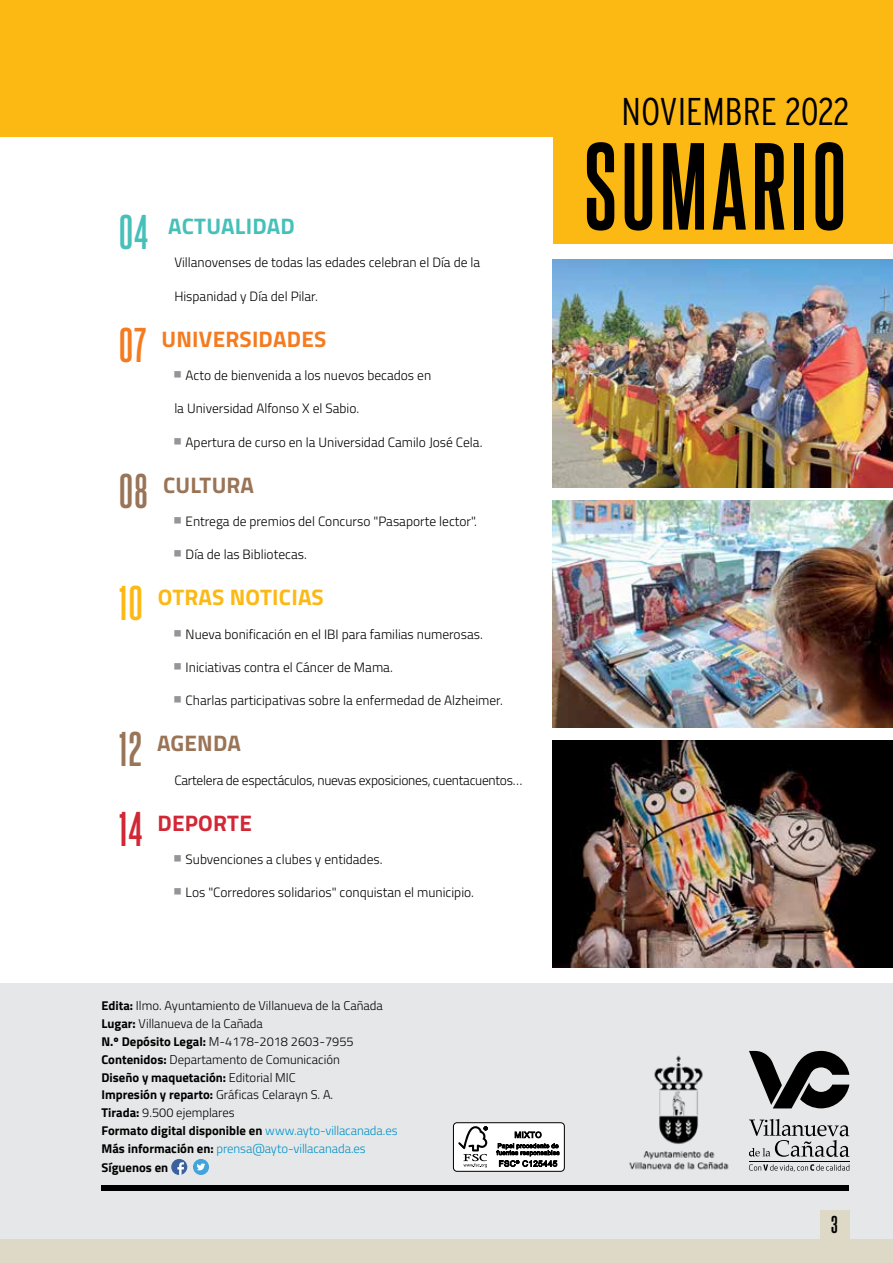
<style>
.page{position:relative;width:893px;height:1263px;background:#fff}
.page>*{position:absolute;margin:0;border:0;box-sizing:border-box;transform-origin:0 0}
.t1{font:700 105.15px "Steelfish Rg";letter-spacing:.04em;color:#000}
.t2{font:300 condensed 38.7px "Interstate";color:#000}
.SUMARIO_SECCIÓN{font:700 22.5px "Titillium";letter-spacing:.01em;color:#9a7456}
.SUMARIO_SECCIÓN-2{font:700 22.5px "Titillium";letter-spacing:.01em;color:#f47b20}
.SUMARIO_SECCIÓN-3{font:700 22.5px "Titillium";letter-spacing:.01em;color:#fdb913}
.SUMARIO_SECCIÓN-4{font:700 22.5px "Titillium";letter-spacing:.01em;color:#47c0ba}
.SUMARIO_SECCIÓN-5{font:700 22.5px "Titillium";letter-spacing:.01em;color:#d22735}
.t3{font:700 21px "Steelfish Rg";color:#000}
.SUMARIO_NOTICIA_1{font:300 13.5px "Titillium";color:#000}
.SUMARIO_NOTICIA_1-2{font:300 13.5px "Titillium";letter-spacing:-.02em;color:#000}
.t4{font:300 12.75px "Titillium";color:#000}
.t5{font:700 12.75px "Titillium";color:#000}
.t6{font:300 12.75px "Titillium";letter-spacing:-.01em;color:#0092c8}
.s1{font-family:"Steelfish Rg";font-size:42px}
.s2{font-weight:700}
.s3{font-weight:300}
.s4{font-weight:300;color:#0092c8}
.s5{font-weight:700;color:#000}
</style>
<div class="page">
<div style="left:0;top:983px;width:893px;height:280px;background:#e6e7e8"></div>
<hr style="left:749px;top:1161px;width:100px;height:1px;background:#000">
<svg style="left:749px;top:1051px;width:100px;height:57px"></svg>
<svg style="left:749px;top:1164px;width:100px;height:7px"></svg>
<svg style="left:749px;top:1119px;width:100px;height:38px"></svg>
<div style="left:0;top:0;width:893px;height:136px;background:#fdb913"></div>
<div style="left:554px;top:0;width:339px;height:243px;background:#fdb913"></div>
<img style="left:553px;top:740px;width:340px;height:228px">
<img style="left:553px;top:500px;width:340px;height:228px">
<div style="left:171px;top:1159px;width:16px;height:16px;background:#3c619d;border-radius:50%"></div>
<svg style="left:177px;top:1162px;width:7px;height:13px"></svg>
<div style="left:193px;top:1159px;width:16px;height:16px;background:#42a4dc;border-radius:50%"></div>
<svg style="left:197px;top:1163px;width:8px;height:7px"></svg>
<div style="left:453px;top:1123px;width:111px;height:48px;background:#fff;border-radius:4px"></div>
<div style="left:453px;top:1122px;width:112px;height:49px;border:1px solid #000;border-radius:4px"></div>
<svg style="left:458px;top:1126px;width:29px;height:41px"></svg>
<svg style="left:496px;top:1131px;width:63px;height:36px"></svg>
<div style="left:101px;top:1185px;width:748px;height:6px;background:#000"></div>
<img style="left:629px;top:1055px;width:100px;height:115px">
<img style="left:553px;top:260px;width:340px;height:227px">
<div style="left:0;top:1239px;width:893px;height:24px;background:#ddd9c6"></div>
<div style="left:820px;top:1209px;width:29px;height:30px;background:#ddd9c6"></div>
<p class="SUMARIO_SECCIÓN-4" style="left:119px;top:209px;width:177px"><span class="s1">04</span> ACTUALIDAD</p>
<p class="SUMARIO_NOTICIA_1" style="left:174px;top:253px;width:307px">Villanovenses de todas las edades celebran el Día de la</p>
<p class="SUMARIO_NOTICIA_1" style="left:174px;top:286px;width:145px">Hispanidad y Día del Pilar.</p>
<p class="SUMARIO_SECCIÓN-2" style="left:119px;top:322px;width:209px"><span class="s1">07</span> UNIVERSIDADES</p>
<p class="SUMARIO_NOTICIA_1" style="left:186px;top:366px;width:247px">Acto de bienvenida a los nuevos becados en</p>
<p class="SUMARIO_NOTICIA_1" style="left:174px;top:399px;width:186px">la Universidad Alfonso X el Sabio.</p>
<p class="SUMARIO_NOTICIA_1" style="left:186px;top:432px;width:298px">Apertura de curso en la Universidad Camilo José Cela.</p>
<p class="SUMARIO_SECCIÓN" style="left:119px;top:468px;width:137px"><span class="s1">08</span> CULTURA</p>
<p class="SUMARIO_NOTICIA_1" style="left:186px;top:512px;width:293px">Entrega de premios del Concurso "Pasaporte lector".</p>
<p class="SUMARIO_NOTICIA_1" style="left:186px;top:545px;width:123px">Día de las Bibliotecas.</p>
<p class="SUMARIO_SECCIÓN-3" style="left:119px;top:580px;width:206px"><span class="s1">10</span> OTRAS NOTICIAS</p>
<p class="SUMARIO_NOTICIA_1" style="left:186px;top:624px;width:299px">Nueva bonificación en el IBI para familias numerosas.</p>
<p class="SUMARIO_NOTICIA_1" style="left:186px;top:657px;width:209px">Iniciativas contra el Cáncer de Mama.</p>
<p class="SUMARIO_NOTICIA_1" style="left:186px;top:691px;width:319px">Charlas participativas sobre la enfermedad de Alzheimer.</p>
<p class="SUMARIO_SECCIÓN" style="left:119px;top:726px;width:123px"><span class="s1">12</span> AGENDA</p>
<p class="SUMARIO_NOTICIA_1-2" style="left:174px;top:770px;width:350px">Cartelera de espectáculos, nuevas exposiciones, cuentacuentos…</p>
<p class="SUMARIO_SECCIÓN-5" style="left:119px;top:806px;width:134px"><span class="s1">14</span> DEPORTE</p>
<p class="SUMARIO_NOTICIA_1" style="left:186px;top:849px;width:198px">Subvenciones a clubes y entidades.</p>
<p class="SUMARIO_NOTICIA_1" style="left:186px;top:883px;width:290px">Los "Corredores solidarios" conquistan el municipio.</p>
<p class="t4" style="left:101px;top:996px;width:283px"><span class="s2">Edita:</span> Ilmo. Ayuntamiento de Villanueva de la Cañada</p>
<p class="t4" style="left:101px;top:1014px;width:163px"><span class="s2">Lugar:</span> Villanueva de la Cañada</p>
<p class="t4" style="left:101px;top:1032px;width:254px"><span class="s2">N.º Depósito Legal:</span> M-4178-2018 2603-7955</p>
<p class="t4" style="left:101px;top:1050px;width:240px"><span class="s2">Contenidos:</span> Departamento de Comunicación</p>
<p class="t5" style="left:101px;top:1067px;width:196px">Diseño y maquetación: <span class="s3">Editorial MIC</span></p>
<p class="t4" style="left:101px;top:1086px;width:233px"><span class="s2">Impresión y reparto:</span> Gráficas Celarayn S. A.</p>
<p class="t4" style="left:101px;top:1103px;width:135px"><span class="s2">Tirada:</span> 9.500 ejemplares</p>
<p class="t5" style="left:101px;top:1121px;width:298px">Formato digital disponible en <span class="s4">www.ayto-villacanada.es</span></p>
<p class="t6" style="left:101px;top:1139px;width:266px"><span class="s5">Más información en:</span> prensa@ayto-villacanada.es</p>
<p class="t5" style="left:101px;top:1157px;width:68px">Síguenos en</p>
<p class="t2" style="left:622px;top:89px;width:229px">NOVIEMBRE 2022</p>
<p class="t1" style="left:584px;top:111px;width:263px">SUMARIO</p>
<h3 class="t3" style="left:831px;top:1210px;width:8px">3</h3>
</div>
